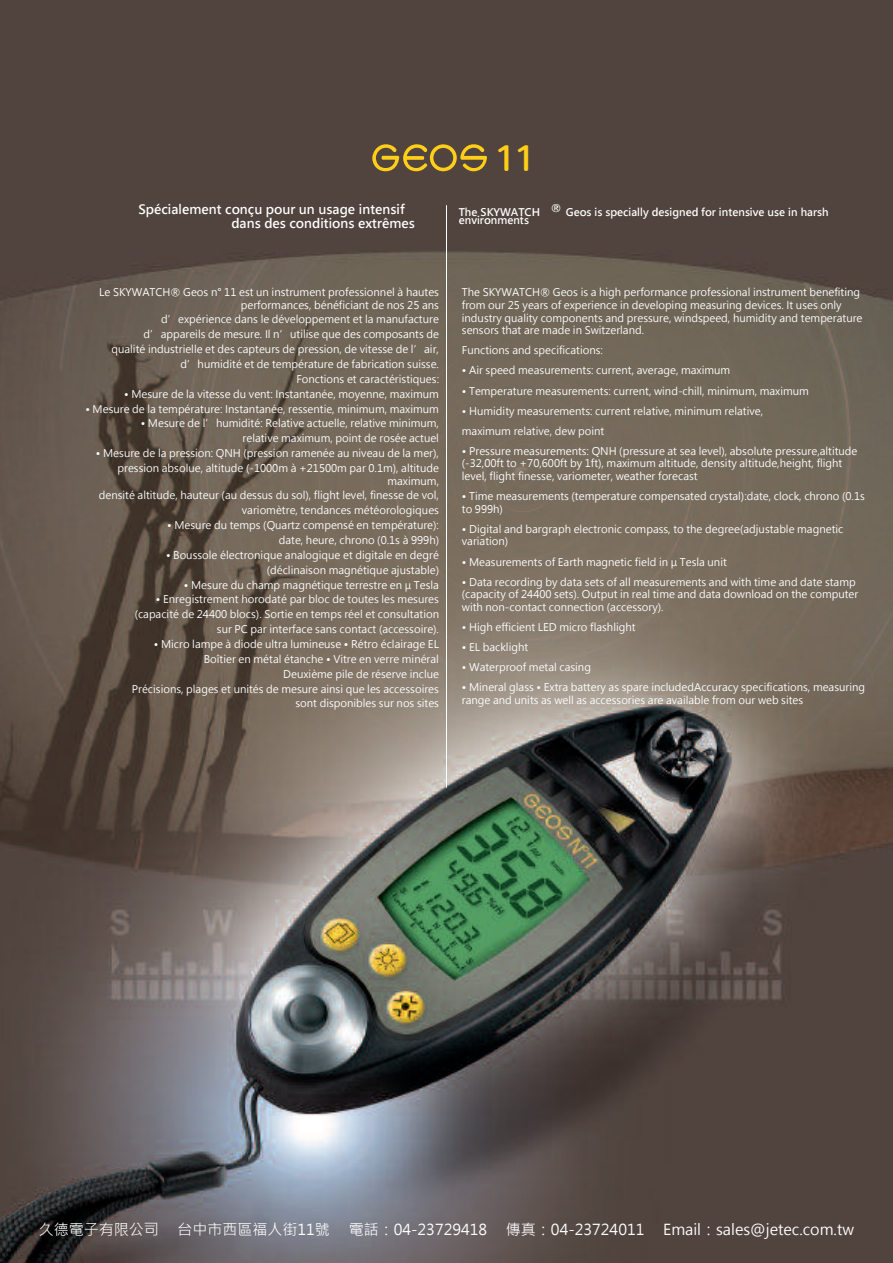
<style>
.page{position:relative;width:893px;height:1263px;background:#fff}
.page>*{position:absolute;margin:0;border:0;box-sizing:border-box;transform-origin:0 0}
.t1{font:34.95px "Gen Sen Rounded TW M";color:#fece19}
.t2{font:15px "Microsoft Jheng Hei";color:#fff}
.t3{font:700 12.75px/14.2px "Microsoft Jheng Hei";color:#fff}
.t4{font:10.5px/14.9px "Microsoft Jheng Hei";color:#fff;text-align:right}
.t5{font:700 10.5px/8.1px "Microsoft Jheng Hei";color:#fff}
</style>
<div class="page">
<img style="left:0;top:0;width:893px;height:1263px">
<hr style="left:446px;top:205px;width:1px;height:583px;background:#fff">
<svg style="left:372px;top:144px;width:115px;height:27px;background:#8e7530"></svg>
<h1 class="t1" style="left:495px;top:139px;width:41px">11</h1>
<p class="t3" style="left:231px;top:202px;width:185px;text-indent:-93px">Spécialement conçu pour un usage intensif dans des conditions extrêmes</p>
<p class="t5" style="left:459px;top:208px;width:372px">The SKYWATCH ® Geos is specially designed for intensive use in harsh environments</p>
<p class="t4" style="left:99px;top:286px;width:341px;line-height:12.6px">Le SKYWATCH® Geos n° 11 est un instrument professionnel à hautes performances, bénéficiant de nos 25 ans</p>
<p class="t4" style="left:111px;top:312px;width:329px">d’expérience dans le développement et la manufacture d’appareils de mesure. Il n’utilise que des composants de qualité industrielle et des capteurs de pression, de vitesse de l’air, d’humidité et de température de fabrication suisse.<br>Fonctions et caractéristiques:</p>
<p class="t4" style="left:124px;top:386px;width:316px">• Mesure de la vitesse du vent: Instantanée, moyenne, maximum</p>
<p class="t4" style="left:85px;top:401px;width:355px">• Mesure de la température: Instantanée, ressentie, minimum, maximum</p>
<p class="t4" style="left:141px;top:416px;width:300px">• Mesure de l’humidité: Relative actuelle, relative minimum, relative maximum, point de rosée actuel</p>
<p class="t4" style="left:96px;top:446px;width:345px">• Mesure de la pression: QNH (pression ramenée au niveau de la mer), pression absolue, altitude (-1000m à +21500m par 0.1m), altitude</p>
<p class="t4" style="left:99px;top:473px;width:342px">maximum,<br>densité altitude, hauteur (au dessus du sol), flight level, finesse de vol, variomètre, tendances météorologiques</p>
<p class="t4" style="left:167px;top:518px;width:273px">• Mesure du temps (Quartz compensé en température): date, heure, chrono (0.1s à 999h)</p>
<p class="t4" style="left:166px;top:548px;width:275px">• Boussole électronique analogique et digitale en degré (déclinaison magnétique ajustable)</p>
<p class="t4" style="left:184px;top:577px;width:257px">• Mesure du champ magnétique terrestre en μ Tesla</p>
<p class="t4" style="left:135px;top:592px;width:306px">• Enregistrement horodaté par bloc de toutes les mesures (capacité de 24400 blocs). Sortie en temps réel et consultation sur PC par interface sans contact (accessoire).</p>
<p class="t4" style="left:132px;top:637px;width:309px">• Micro lampe à diode ultra lumineuse • Rétro éclairage EL Boîtier en métal étanche • Vitre en verre minéral<br>Deuxième pile de réserve inclue<br>Précisions, plages et unités de mesure ainsi que les accessoires sont disponibles sur nos sites</p>
<p class="t4" style="left:462px;top:286px;width:402px;line-height:12.6px;text-align:left">The SKYWATCH® Geos is a high performance professional instrument benefiting from our 25 years of experience in developing measuring devices. It uses only industry quality components and pressure, windspeed, humidity and temperature sensors that are made in Switzerland.</p>
<p class="t4" style="left:462px;top:343px;width:143px">Functions and specifications:</p>
<p class="t4" style="left:462px;top:363px;width:270px">• Air speed measurements: current, average, maximum</p>
<p class="t4" style="left:462px;top:383px;width:349px">• Temperature measurements: current, wind-chill, minimum, maximum</p>
<p class="t4" style="left:462px;top:401px;width:303px;line-height:20.1px;text-align:left">• Humidity measurements: current relative, minimum relative, maximum relative, dew point</p>
<p class="t4" style="left:462px;top:445px;width:397px;line-height:12.6px;text-align:left">• Pressure measurements: QNH (pressure at sea level), absolute pressure,altitude (-32,00ft to +70,600ft by 1ft), maximum altitude, density altitude,height, flight level, flight finesse, variometer, weather forecast</p>
<p class="t4" style="left:462px;top:490px;width:404px;line-height:12.6px;text-align:left">• Time measurements (temperature compensated crystal):date, clock, chrono (0.1s to 999h)</p>
<p class="t4" style="left:462px;top:523px;width:383px;line-height:12.6px;text-align:left">• Digital and bargraph electronic compass, to the degree(adjustable magnetic variation)</p>
<p class="t4" style="left:462px;top:554px;width:266px">• Measurements of Earth magnetic field in μ Tesla unit</p>
<p class="t4" style="left:462px;top:575px;width:398px;line-height:12.6px;text-align:left">• Data recording by data sets of all measurements and with time and date stamp (capacity of 24400 sets). Output in real time and data download on the computer with non-contact connection (accessory).</p>
<p class="t4" style="left:462px;top:620px;width:175px">• High efficient LED micro flashlight</p>
<p class="t4" style="left:462px;top:640px;width:68px">• EL backlight</p>
<p class="t4" style="left:462px;top:660px;width:131px">• Waterproof metal casing</p>
<p class="t4" style="left:462px;top:681px;width:405px;line-height:12.6px;text-align:left">• Mineral glass • Extra battery as spare includedAccuracy specifications, measuring range and units as well as accessories are available from our web sites</p>
<h2 class="t2" style="left:39px;top:1220px;width:121px">久德電子有限公司</h2>
<h2 class="t2" style="left:178px;top:1220px;width:154px">台中市西區福人街11號</h2>
<h2 class="t2" style="left:349px;top:1220px;width:297px">電話：04-23729418 傳真：04-23724011</h2>
<h2 class="t2" style="left:663px;top:1220px;width:192px">Email：sales@jetec.com.tw</h2>
</div>
